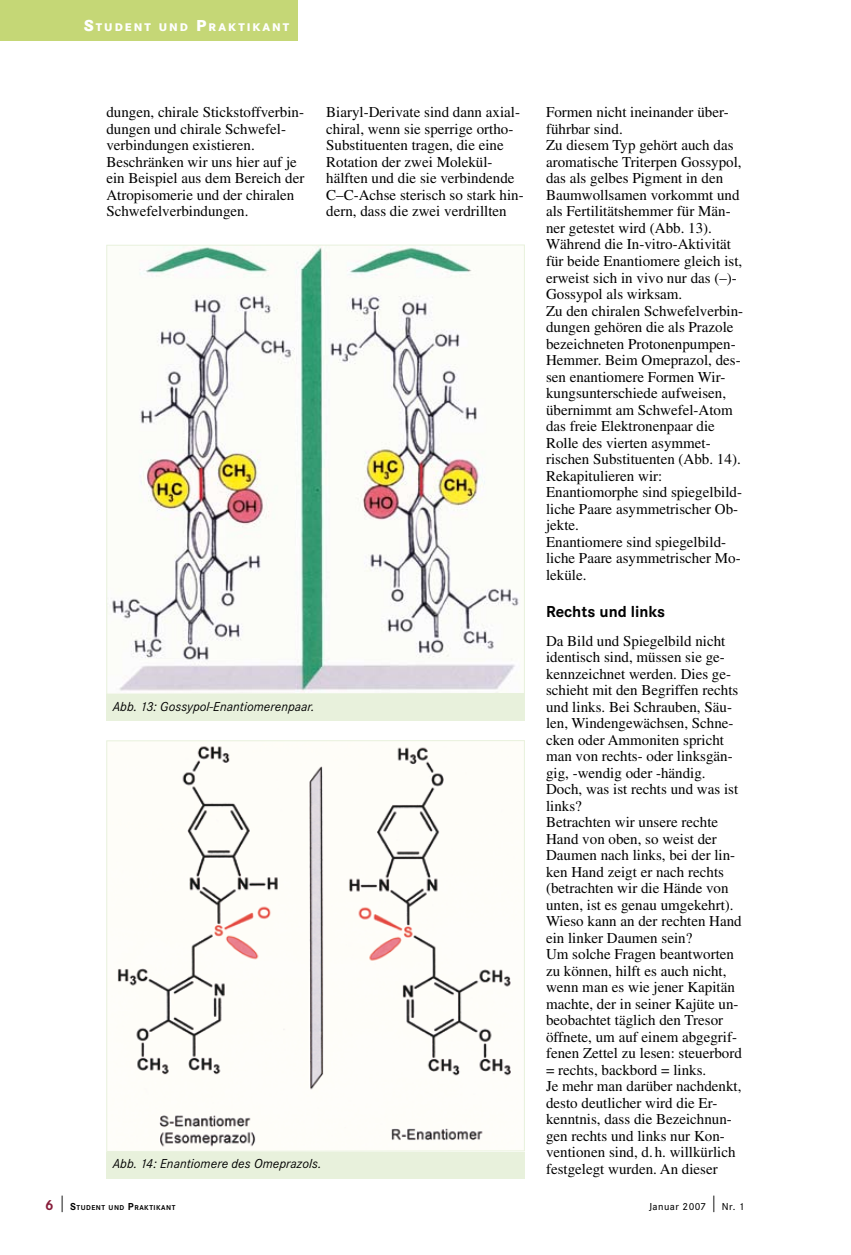
<style>
.page{position:relative;width:851px;height:1255px;background:#fff}
.page>*{position:absolute;margin:0;border:0;box-sizing:border-box;transform-origin:0 0}
.t1{font:700 16.5px "Corporate S";color:#000}
.t2{font:15px/16.5px "Times";color:#000}
.t3{font:italic 13.5px "Corporate S";letter-spacing:.005em;color:#000}
.t4{font:800 11.55px "Corporate S";letter-spacing:.17em;color:#fff}
.t5{font:500 10.5px "Corporate S";letter-spacing:.045em;color:#000}
.t6{font:700 7.35px "Corporate S";letter-spacing:.065em;color:#000}
.s1{font-size:16.5px}
.s2{font-size:10.5px}
.s3{font-weight:300;font-size:16.5px}
</style>
<div class="page">
<div style="left:0;top:0;width:298px;height:40px;background:#c5d776"></div>
<svg style="left:106px;top:244px;width:419px;height:451px"></svg>
<div style="left:106px;top:694px;width:418px;height:27px;background:#e8f1dc"></div>
<svg style="left:106px;top:740px;width:419px;height:412px"></svg>
<div style="left:106px;top:1151px;width:418px;height:27px;background:#e8f1dc"></div>
<p class="t4" style="left:84px;top:20px;width:207px"><span class="s1">S</span>TUDENT UND <span class="s1">P</span>RAKTIKANT</p>
<p class="t2" style="left:106px;top:104px;width:199px">dungen, chirale Stickstoffverbin&shy;dungen und chirale Schwefel&shy;verbindungen existieren.<br>Beschränken wir uns hier auf je ein Beispiel aus dem Bereich der<br>Atropisomerie und der chiralen<br>Schwefelverbindungen.</p>
<p class="t2" style="left:326px;top:104px;width:199px">Biaryl-Derivate sind dann axial&shy;chiral, wenn sie sperrige ortho-<br>Substituenten tragen, die eine<br>Rotation der zwei Molekül&shy;hälften und die sie verbindende<br>C–C-Achse sterisch so stark hin&shy;dern, dass die zwei verdrillten</p>
<p class="t2" style="left:546px;top:104px;width:199px">Formen nicht ineinander über&shy;führbar sind.<br>Zu diesem Typ gehört auch das aromatische Triterpen Gossypol, das als gelbes Pigment in den<br>Baumwollsamen vorkommt und als Fertilitätshemmer für Män&shy;ner getestet wird (Abb. 13).<br>Während die In-vitro-Aktivität für beide Enantiomere gleich ist, erweist sich in vivo nur das (–)-<br>Gossypol als wirksam.<br>Zu den chiralen Schwefelverbin&shy;dungen gehören die als Prazole bezeichneten Protonenpumpen-<br>Hemmer. Beim Omeprazol, des&shy;sen enantiomere Formen Wir&shy;kungsunterschiede aufweisen, übernimmt am Schwefel-Atom das freie Elektronenpaar die<br>Rolle des vierten asymmet&shy;rischen Substituenten (Abb. 14).<br>Rekapitulieren wir:<br>Enantiomorphe sind spiegelbild&shy;liche Paare asymmetrischer Ob&shy;jekte.<br>Enantiomere sind spiegelbild&shy;liche Paare asymmetrischer Mo&shy;leküle.</p>
<p class="t1" style="left:546px;top:602px;width:120px">Rechts und links</p>
<p class="t2" style="left:546px;top:632px;width:197px">Da Bild und Spiegelbild nicht identisch sind, müssen sie ge&shy;kennzeichnet werden. Dies ge&shy;schieht mit den Begriffen rechts und links. Bei Schrauben, Säu&shy;len, Windengewächsen, Schne&shy;cken oder Ammoniten spricht man von rechts- oder linksgän&shy;gig, -wendig oder -händig.<br>Doch, was ist rechts und was ist links?<br>Betrachten wir unsere rechte<br>Hand von oben, so weist der<br>Daumen nach links, bei der lin&shy;ken Hand zeigt er nach rechts (betrachten wir die Hände von unten, ist es genau umgekehrt).<br>Wieso kann an der rechten Hand ein linker Daumen sein?<br>Um solche Fragen beantworten zu können, hilft es auch nicht, wenn man es wie jener Kapitän machte, der in seiner Kajüte un&shy;beobachtet täglich den Tresor öffnete, um auf einem abgegrif&shy;fenen Zettel zu lesen: steuerbord = rechts, backbord = links.<br>Je mehr man darüber nachdenkt, desto deutlicher wird die Er&shy;kenntnis, dass die Bezeichnun&shy;gen rechts und links nur Kon&shy;ventionen sind, d. h. willkürlich festgelegt wurden. An dieser</p>
<p class="t3" style="left:113px;top:699px;width:203px">Abb. 13: Gossypol-Enantiomerenpaar.</p>
<p class="t3" style="left:113px;top:1156px;width:210px">Abb. 14: Enantiomere des Omeprazols.</p>
<p class="t6" style="left:58px;top:1203px;width:119px"><sup>|</sup> <span class="s2">S</span>TUDENT UND <span class="s2">P</span>RAKTIKANT</p>
<p class="t5" style="left:649px;top:1200px;width:97px">Januar 2007 <span class="s3">|</span> Nr. 1</p>
</div>
